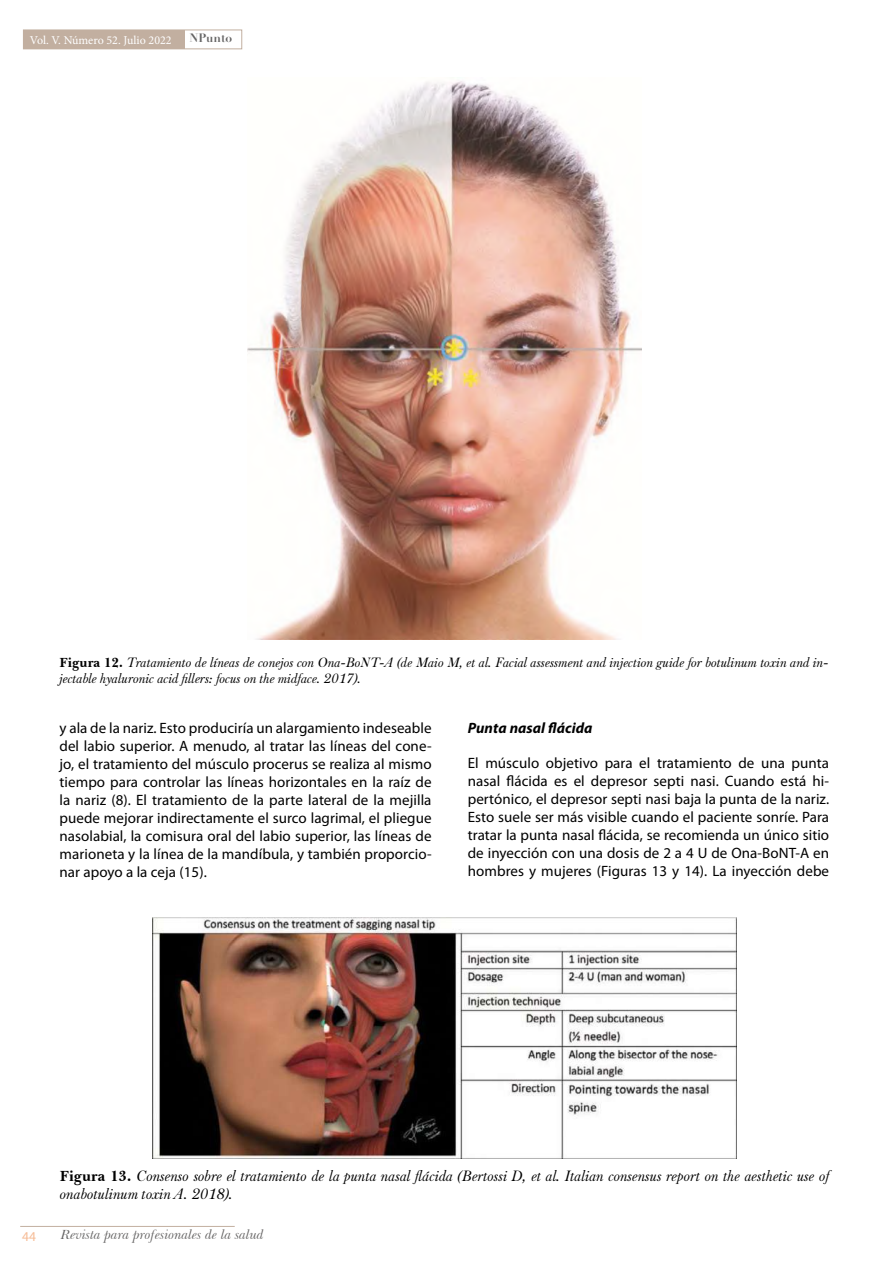
<style>
.page{position:relative;width:893px;height:1263px;background:#fff}
.page>*{position:absolute;margin:0;border:0;box-sizing:border-box;transform-origin:0 0}
.t1{font:15px/18px "Myriad Pro";letter-spacing:.005em;color:#000;text-align:justify}
.t2{font:italic 15px/18px "Baskerville F";color:#000}
.t3{font:italic 700 15px "Myriad Pro";letter-spacing:.005em;color:#000}
.t4{font:italic 13.5px/16.2px "Baskerville F";color:#000}
.t5{font:italic 13.5px "Baskerville BT";color:#646363}
.t6{font:13.5px "Myriad Pro";color:#f6bc96}
.t7{font:12px "Minion Pro";color:#fff}
.t8{font:700 12px "Didot LH";color:#646363}
.s1{font-family:"Baskerville BT";font-weight:700;font-style:normal}
</style>
<div class="page">
<div style="left:23px;top:30px;width:219px;height:19px;border:1px solid #c2afa0"></div>
<div style="left:23px;top:30px;width:162px;height:19px;background:#c2afa0"></div>
<hr style="left:20px;top:1226px;width:215px;height:1px;background:#c2afa0">
<img style="left:247px;top:81px;width:394px;height:558px">
<img style="left:152px;top:918px;width:585px;height:241px">
<p class="t7" style="left:30px;top:32px;width:143px">Vol. V. Número 52. Julio 2022</p>
<p class="t8" style="left:190px;top:31px;width:44px">NPunto</p>
<p class="t4" style="left:60px;top:655px;width:771px"><span class="s1">Figura 12.</span> Tratamiento de líneas de conejos con Ona-BoNT-A (de Maio M, et al. Facial assessment and injection guide for botulinum toxin and in&shy;jectable hyaluronic acid fillers: focus on the midface. 2017).</p>
<p class="t1" style="left:60px;top:719px;width:374px">y ala de la nariz. Esto produciría un alargamiento indeseable del labio superior. A menudo, al tratar las líneas del cone&shy;jo, el tratamiento del músculo procerus se realiza al mismo tiempo para controlar las líneas horizontales en la raíz de la nariz (8). El tratamiento de la parte lateral de la mejilla puede mejorar indirectamente el surco lagrimal, el pliegue nasolabial, la comisura oral del labio superior, las líneas de marioneta y la línea de la mandíbula, y también proporcio&shy;nar apoyo a la ceja (15).</p>
<p class="t3" style="left:468px;top:720px;width:126px">Punta nasal flácida</p>
<p class="t1" style="left:468px;top:754px;width:363px">El músculo objetivo para el tratamiento de una punta nasal flácida es el depresor septi nasi. Cuando está hi&shy;pertónico, el depresor septi nasi baja la punta de la nariz.<br>Esto suele ser más visible cuando el paciente sonríe. Para tratar la punta nasal flácida, se recomienda un único sitio de inyección con una dosis de 2 a 4 U de Ona-BoNT-A en hombres y mujeres (Figuras 13 y 14). La inyección debe</p>
<p class="t2" style="left:60px;top:1167px;width:771px"><span class="s1">Figura 13.</span> Consenso sobre el tratamiento de la punta nasal flácida (Bertossi D, et al. Italian consensus report on the aesthetic use of onabotulinum toxin A. 2018).</p>
<p class="t6" style="left:22px;top:1228px;width:15px">44</p>
<p class="t5" style="left:61px;top:1227px;width:205px">Revista para profesionales de la salud</p>
</div>
